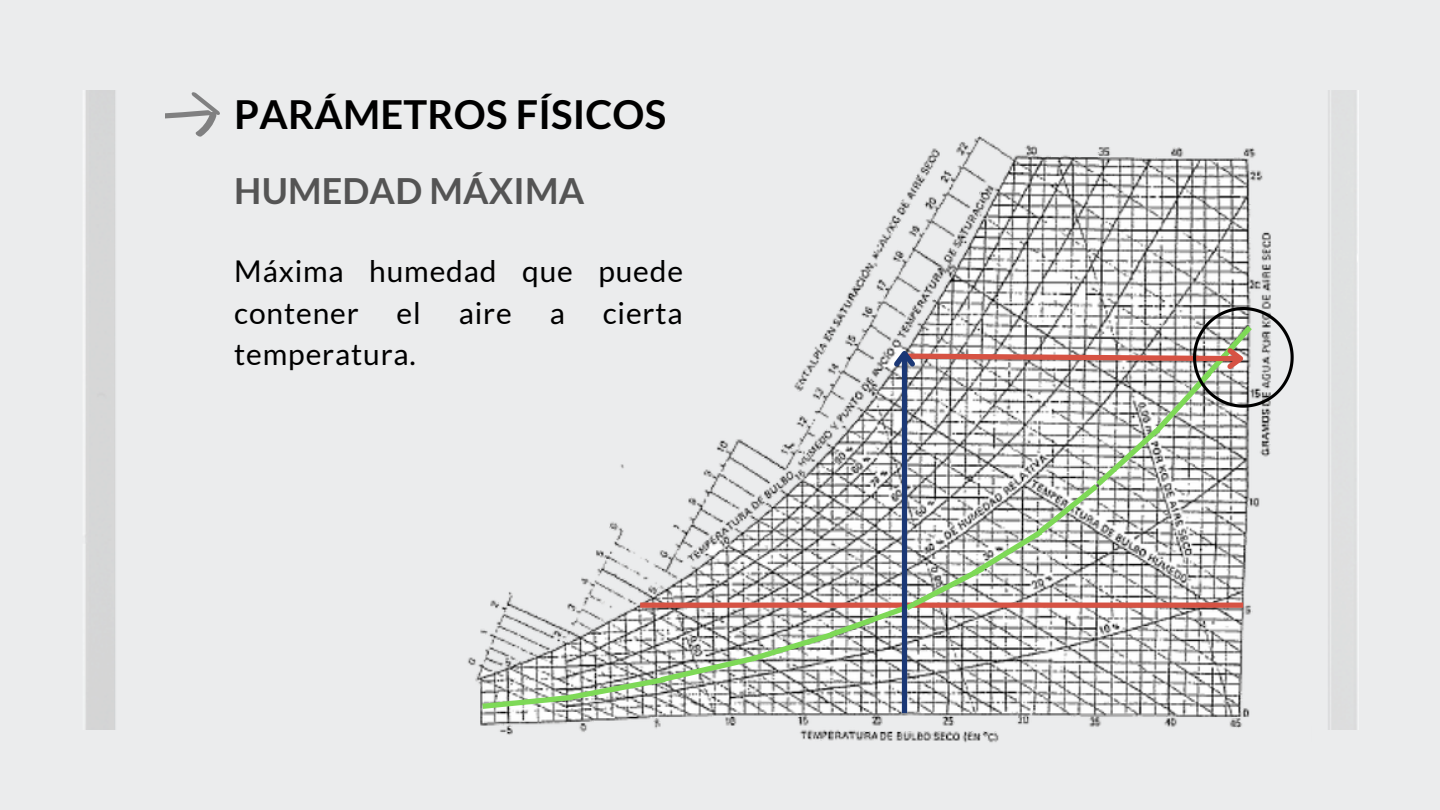
<style>
.page{position:relative;width:1440px;height:810px;background:#ebeced}
.page>*{position:absolute;margin:0;border:0;box-sizing:border-box;transform-origin:0 0}
.t1{font:700 40px "Lato";letter-spacing:.005em;color:#000}
.t2{font:700 36px "Lato";letter-spacing:.005em;color:#545454}
.t3{font:30px/41.2px "Lato";letter-spacing:.03em;color:#000}
</style>
<div class="page">
<img style="left:83px;top:90px;width:1276px;height:639px">
<div style="left:353px;top:392px;width:13px;height:243px;background:#ebeced"></div>
<svg style="left:165px;top:90px;width:56px;height:54px"></svg>
<img style="left:467px;top:90px;width:846px;height:653px">
<div style="left:459px;top:314px;width:34px;height:285px;background:#ebeced"></div>
<div style="left:902px;top:354px;width:5px;height:359px;background:#1b3876"></div>
<svg style="left:477px;top:320px;width:780px;height:392px"></svg>
<img style="left:1193px;top:307px;width:101px;height:101px">
<h1 class="t1" style="left:234px;top:89px;width:433px">PARÁMETROS FÍSICOS</h1>
<p class="t2" style="left:234px;top:168px;width:352px">HUMEDAD MÁXIMA</p>
<p class="t3" style="left:234px;top:250px;width:450px">Máxima humedad que puede contener</p>
<p class="t3" style="left:397px;top:292px;width:26px">el</p>
<p class="t3" style="left:459px;top:292px;width:55px">aire</p>
<p class="t3" style="left:550px;top:292px;width:17px">a</p>
<p class="t3" style="left:603px;top:292px;width:82px">cierta</p>
<p class="t3" style="left:234px;top:333px;width:183px">temperatura.</p>
</div>
